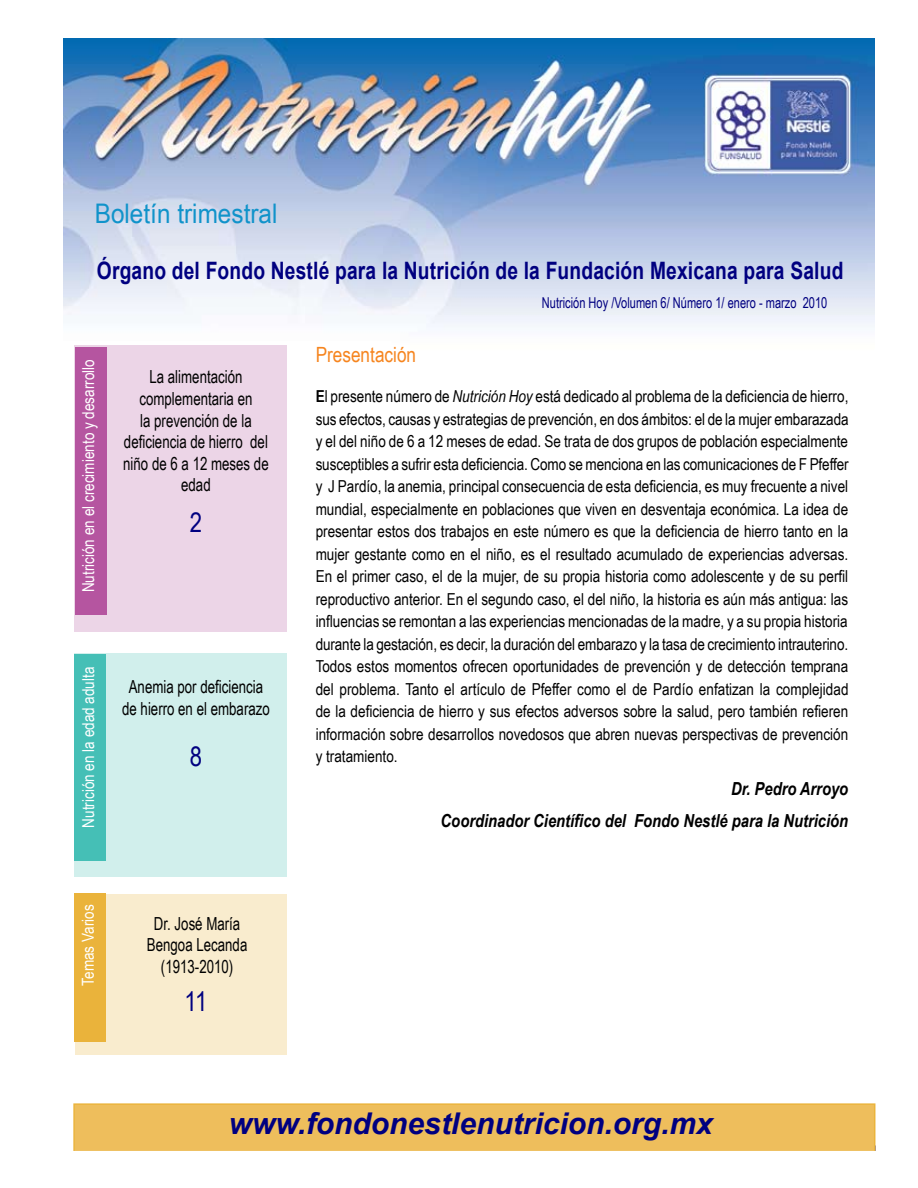
<style>
.page{position:relative;width:918px;height:1188px;background:#fff}
.page>*{position:absolute;margin:0;border:0;box-sizing:border-box;transform-origin:0 0}
.t1{font:italic 700 30px "Arial";color:#000080}
.t2{font:27px "Arial Narrow";color:#1093ca;scale:1.1 1}
.t3{font:27px "Arial Narrow";color:#000080}
.t4{font:700 24px "Arial";letter-spacing:.01em;color:#000080;scale:.8 1}
.t5{font:21px "Arial Narrow";color:#f6851f}
.t6{font:18px/21.6px "Arial Narrow";color:#000;text-align:center;scale:.9 1}
.t7{font:italic 700 18px/32.2px "Arial Narrow";color:#000;text-align:right}
.t8{font:16.5px/22.5px "Arial Narrow";color:#000;text-align:justify}
.t9{font:16.5px "Arial Narrow";color:#fff}
.t10{font:15px "Arial Narrow";color:#000080;scale:.9 1}
.s1{font-weight:700}
.s2{font-style:italic}
</style>
<div class="page">
<div style="left:75px;top:653px;width:212px;height:224px;background:#d1efec"></div>
<img style="left:64px;top:38px;width:810px;height:360px">
<div style="left:73px;top:1103px;width:802px;height:51px;background:#eebe5c;border:2px solid #ebb43c"></div>
<div style="left:40px;top:1151px;width:845px;height:33px;background:#fff"></div>
<div style="left:75px;top:346px;width:212px;height:286px;background:#ecd5e7"></div>
<div style="left:76px;top:347px;width:31px;height:267px;background:#b555a0"></div>
<div style="left:74px;top:654px;width:32px;height:207px;background:#45bfb6"></div>
<div style="left:75px;top:894px;width:212px;height:160px;background:#f9ecce"></div>
<div style="left:74px;top:894px;width:32px;height:148px;background:#eab33b"></div>
<h2 class="t2" style="left:95px;top:198px;width:168px">Boletín trimestral</h2>
<h3 class="t4" style="left:97px;top:255px;width:935px">Órgano del Fondo Nestlé para la Nutrición de la Fundación Mexicana para Salud</h3>
<p class="t9" style="left:79px;top:592px;width:235px;rotate:-90deg">Nutrición en el crecimiento y desarrollo</p>
<p class="t6" style="left:123px;top:366px;width:163px">La alimentación complementaria en<br>la prevención de la deficiencia de hierro del niño de 6 a 12 meses de edad</p>
<h2 class="t3" style="left:190px;top:508px;width:14px">2</h2>
<p class="t9" style="left:79px;top:828px;width:162px;rotate:-90deg">Nutrición en la edad adulta</p>
<p class="t6" style="left:122px;top:676px;width:166px">Anemia por deficiencia de hierro en el embarazo</p>
<h2 class="t3" style="left:190px;top:741px;width:14px">8</h2>
<p class="t9" style="left:79px;top:986px;width:82px;rotate:-90deg">Temas Varios</p>
<p class="t6" style="left:147px;top:912px;width:113px">Dr. José María<br>Bengoa Lecanda (1913-2010)</p>
<h2 class="t3" style="left:185px;top:986px;width:25px">11</h2>
<p class="t10" style="left:542px;top:294px;width:319px">Nutrición Hoy /Volumen 6/ Número 1/ enero - marzo 2010</p>
<p class="t5" style="left:316px;top:342px;width:102px">Presentación</p>
<p class="t8" style="left:316px;top:385px;width:535px"><span class="s1">E</span>l presente número de <span class="s2">Nutrición Hoy</span> está dedicado al problema de la deficiencia de hierro, sus efectos, causas y estrategias de prevención, en dos ámbitos: el de la mujer embarazada y el del niño de 6 a 12 meses de edad. Se trata de dos grupos de población especialmente susceptibles a sufrir esta deficiencia. Como se menciona en las comunicaciones de F Pfeffer y J Pardío, la anemia, principal consecuencia de esta deficiencia, es muy frecuente a nivel mundial, especialmente en poblaciones que viven en desventaja económica. La idea de presentar estos dos trabajos en este número es que la deficiencia de hierro tanto en la mujer gestante como en el niño, es el resultado acumulado de experiencias adversas.<br>En el primer caso, el de la mujer, de su propia historia como adolescente y de su perfil reproductivo anterior. En el segundo caso, el del niño, la historia es aún más antigua: las influencias se remontan a las experiencias mencionadas de la madre, y a su propia historia durante la gestación, es decir, la duración del embarazo y la tasa de crecimiento intrauterino.<br>Todos estos momentos ofrecen oportunidades de prevención y de detección temprana del problema. Tanto el artículo de Pfeffer como el de Pardío enfatizan la complejidad de la deficiencia de hierro y sus efectos adversos sobre la salud, pero también refieren información sobre desarrollos novedosos que abren nuevas perspectivas de prevención y tratamiento.</p>
<p class="t7" style="left:441px;top:772px;width:409px">Dr. Pedro Arroyo<br>Coordinador Científico del Fondo Nestlé para la Nutrición</p>
<h1 class="t1" style="left:229px;top:1104px;width:485px">www.fondonestlenutricion.org.mx</h1>
</div>
